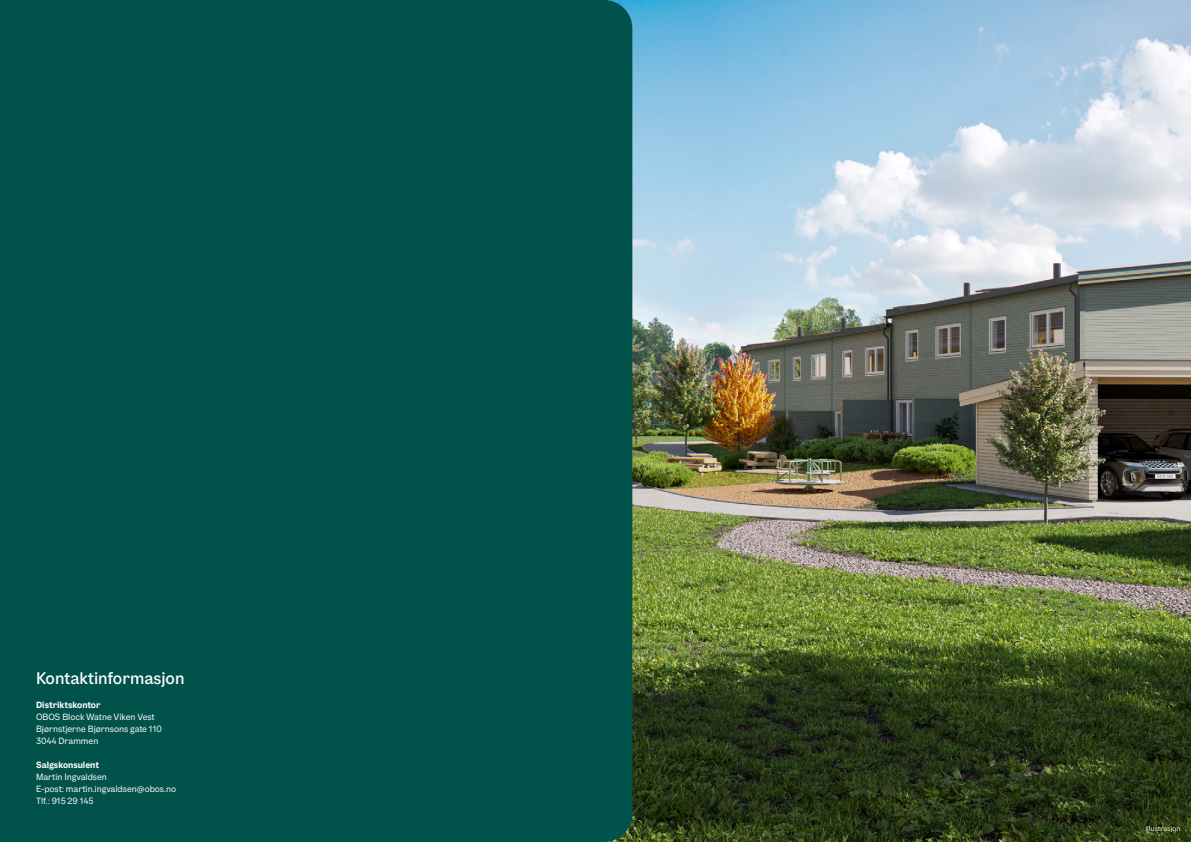
<style>
.page{position:relative;width:1191px;height:842px;background:#fff}
.page>*{position:absolute;margin:0;border:0;box-sizing:border-box;transform-origin:0 0}
.t1{font:500 17px "OBOS Text";color:#fff}
.t2{font:9.1px/12px "OBOS Text";color:#fff}
.t3{font:700 9.1px "OBOS Text";color:#fff}
</style>
<div class="page">
<img style="left:632px;top:0;width:559px;height:842px">
<div style="left:607px;top:0;width:25px;height:842px;background:#02524c"></div>
<div style="left:0;top:0;width:607px;height:842px;background:#02524c"></div>
<svg style="left:1145px;top:826px;width:34px;height:6px"></svg>
<h1 class="t1" style="left:36px;top:667px;width:150px">Kontaktinformasjon</h1>
<p class="t3" style="left:36px;top:699px;width:66px">Distriktskontor</p>
<p class="t2" style="left:36px;top:711px;width:127px">OBOS Block Watne Viken Vest<br>Bjørnstjerne Bjørnsons gate 110<br>3044 Drammen</p>
<p class="t3" style="left:36px;top:759px;width:65px">Salgskonsulent</p>
<p class="t2" style="left:36px;top:771px;width:141px">Martin Ingvaldsen<br>E-post: martin.ingvaldsen@obos.no<br>Tlf.: 915 29 145</p>
</div>
